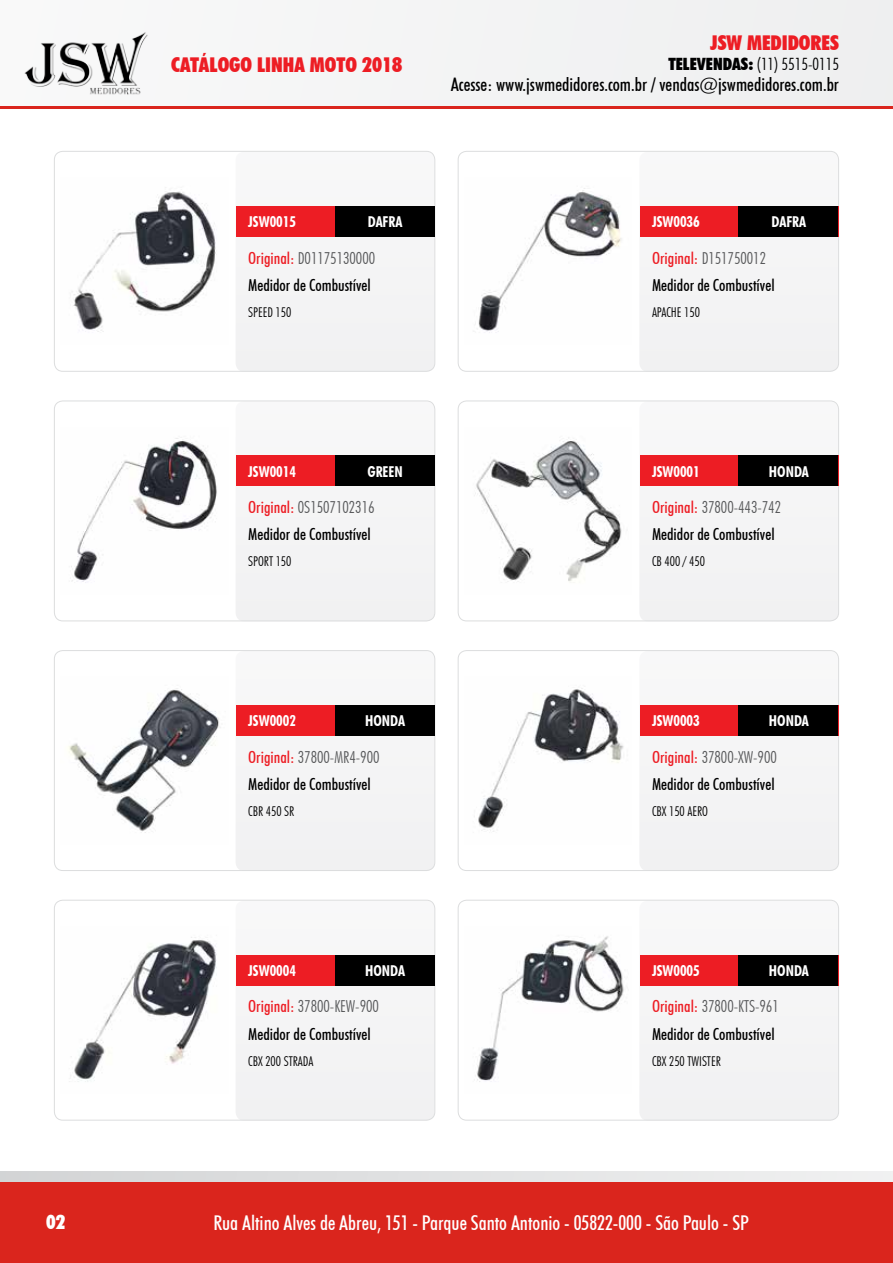
<style>
.page{position:relative;width:893px;height:1263px;background:#fff}
.page>*{position:absolute;margin:0;border:0;box-sizing:border-box;transform-origin:0 0}
.t1{font:500 condensed 20.4px "Futura BT";color:#fff}
.t2{font:900 condensed 20.4px "Futura BT";color:#ed1d24}
.t3{font:900 condensed 19.5px "Futura BT";color:#fff}
.t4{font:500 condensed 18.6px "Futura BT";color:#000}
.t5{font:300 condensed 16.95px "Futura BT";color:#000}
.t6{font:300 condensed 16.5px "Futura BT";color:#58595b}
.t7{font:500 condensed 16.5px "Futura BT";color:#000}
.t8{font:700 condensed 15px "Futura BT";color:#fff}
.t9{font:300 condensed 13.5px "Futura BT";color:#000}
.s1{font-weight:900}
.s2{font-weight:500;color:#ed1d24}
</style>
<div class="page">
<div style="left:0;top:0;width:893px;height:106px;background:#f3f3f4"></div>
<hr style="left:0;top:106px;width:893px;height:3px;background:#da251d">
<img style="left:24px;top:32px;width:124px;height:63px">
<div style="left:0;top:1172px;width:893px;height:91px;background:linear-gradient(to right,#d2d4d5,#f0f1f1)"></div>
<div style="left:0;top:1182px;width:893px;height:81px;background:#da251d"></div>
<div style="left:236px;top:152px;width:198px;height:220px;background:#f1f1f2;border-radius:9px"></div>
<div style="left:54px;top:151px;width:381px;height:221px;border:1px solid #dcddde;border-radius:9px"></div>
<div style="left:236px;top:206px;width:198px;height:31px;background:#ed1d24"></div>
<div style="left:335px;top:206px;width:99px;height:31px;background:#000"></div>
<img style="left:72px;top:187px;width:144px;height:145px">
<div style="left:639px;top:900px;width:199px;height:220px;background:#f1f1f2;border-radius:9px"></div>
<div style="left:458px;top:900px;width:381px;height:220px;border:1px solid #dcddde;border-radius:9px"></div>
<div style="left:640px;top:955px;width:198px;height:30px;background:#ed1d24"></div>
<div style="left:738px;top:955px;width:100px;height:30px;background:#000"></div>
<img style="left:474px;top:936px;width:150px;height:146px">
<div style="left:236px;top:401px;width:198px;height:220px;background:#f1f1f2;border-radius:9px"></div>
<div style="left:54px;top:401px;width:381px;height:220px;border:1px solid #dcddde;border-radius:9px"></div>
<div style="left:236px;top:455px;width:198px;height:31px;background:#ed1d24"></div>
<div style="left:335px;top:455px;width:99px;height:31px;background:#000"></div>
<img style="left:71px;top:438px;width:146px;height:145px">
<div style="left:639px;top:401px;width:199px;height:220px;background:#f1f1f2;border-radius:9px"></div>
<div style="left:458px;top:401px;width:381px;height:220px;border:1px solid #dcddde;border-radius:9px"></div>
<div style="left:640px;top:455px;width:198px;height:31px;background:#ed1d24"></div>
<div style="left:738px;top:455px;width:100px;height:31px;background:#000"></div>
<img style="left:474px;top:437px;width:148px;height:145px">
<div style="left:639px;top:651px;width:199px;height:220px;background:#f1f1f2;border-radius:9px"></div>
<div style="left:458px;top:650px;width:381px;height:221px;border:1px solid #dcddde;border-radius:9px"></div>
<div style="left:640px;top:705px;width:198px;height:31px;background:#ed1d24"></div>
<div style="left:738px;top:705px;width:100px;height:31px;background:#000"></div>
<img style="left:474px;top:688px;width:150px;height:144px">
<div style="left:639px;top:152px;width:199px;height:220px;background:#f1f1f2;border-radius:9px"></div>
<div style="left:458px;top:151px;width:381px;height:221px;border:1px solid #dcddde;border-radius:9px"></div>
<div style="left:640px;top:206px;width:198px;height:31px;background:#ed1d24"></div>
<div style="left:738px;top:206px;width:100px;height:31px;background:#000"></div>
<img style="left:473px;top:188px;width:149px;height:145px">
<div style="left:236px;top:651px;width:198px;height:220px;background:#f1f1f2;border-radius:9px"></div>
<div style="left:54px;top:650px;width:381px;height:221px;border:1px solid #dcddde;border-radius:9px"></div>
<div style="left:236px;top:705px;width:198px;height:31px;background:#ed1d24"></div>
<div style="left:335px;top:705px;width:99px;height:31px;background:#000"></div>
<img style="left:68px;top:688px;width:153px;height:145px">
<div style="left:236px;top:900px;width:198px;height:220px;background:#f1f1f2;border-radius:9px"></div>
<div style="left:54px;top:900px;width:381px;height:220px;border:1px solid #dcddde;border-radius:9px"></div>
<div style="left:236px;top:955px;width:198px;height:30px;background:#ed1d24"></div>
<div style="left:335px;top:955px;width:99px;height:30px;background:#000"></div>
<img style="left:69px;top:937px;width:148px;height:145px">
<p class="t2" style="left:171px;top:52px;width:232px">CATÁLOGO LINHA MOTO 2018</p>
<p class="t2" style="left:710px;top:31px;width:121px">JSW MEDIDORES</p>
<p class="t5" style="left:668px;top:54px;width:172px"><span class="s1">TELEVENDAS:</span> (11) 5515-0115</p>
<p class="t4" style="left:451px;top:73px;width:390px">Acesse: www.jswmedidores.com.br / vendas@jswmedidores.com.br</p>
<p class="t8" style="left:248px;top:212px;width:49px">JSW0015</p>
<p class="t8" style="left:368px;top:212px;width:36px">DAFRA</p>
<p class="t8" style="left:652px;top:212px;width:49px">JSW0036</p>
<p class="t8" style="left:772px;top:212px;width:36px">DAFRA</p>
<p class="t6" style="left:248px;top:248px;width:128px"><span class="s2">Original:</span> D01175130000</p>
<p class="t6" style="left:652px;top:248px;width:116px"><span class="s2">Original:</span> D151750012</p>
<p class="t7" style="left:248px;top:275px;width:124px">Medidor de Combustível</p>
<p class="t7" style="left:652px;top:275px;width:124px">Medidor de Combustível</p>
<p class="t9" style="left:248px;top:304px;width:45px">SPEED 150</p>
<p class="t9" style="left:652px;top:304px;width:50px">APACHE 150</p>
<p class="t8" style="left:248px;top:462px;width:49px">JSW0014</p>
<p class="t8" style="left:367px;top:462px;width:37px">GREEN</p>
<p class="t8" style="left:652px;top:462px;width:49px">JSW0001</p>
<p class="t8" style="left:769px;top:462px;width:41px">HONDA</p>
<p class="t6" style="left:248px;top:497px;width:128px"><span class="s2">Original:</span> 0S1507102316</p>
<p class="t6" style="left:652px;top:497px;width:131px"><span class="s2">Original:</span> 37800-443-742</p>
<p class="t7" style="left:248px;top:524px;width:124px">Medidor de Combustível</p>
<p class="t7" style="left:652px;top:524px;width:124px">Medidor de Combustível</p>
<p class="t9" style="left:248px;top:553px;width:45px">SPORT 150</p>
<p class="t9" style="left:652px;top:553px;width:55px">CB 400 / 450</p>
<p class="t8" style="left:248px;top:712px;width:49px">JSW0002</p>
<p class="t8" style="left:365px;top:712px;width:41px">HONDA</p>
<p class="t8" style="left:652px;top:712px;width:49px">JSW0003</p>
<p class="t8" style="left:769px;top:712px;width:41px">HONDA</p>
<p class="t6" style="left:248px;top:747px;width:133px"><span class="s2">Original:</span> 37800-MR4-900</p>
<p class="t6" style="left:652px;top:747px;width:126px"><span class="s2">Original:</span> 37800-XW-900</p>
<p class="t7" style="left:248px;top:774px;width:124px">Medidor de Combustível</p>
<p class="t7" style="left:652px;top:774px;width:124px">Medidor de Combustível</p>
<p class="t9" style="left:248px;top:803px;width:48px">CBR 450 SR</p>
<p class="t9" style="left:652px;top:803px;width:58px">CBX 150 AERO</p>
<p class="t8" style="left:248px;top:961px;width:49px">JSW0004</p>
<p class="t8" style="left:365px;top:961px;width:41px">HONDA</p>
<p class="t8" style="left:652px;top:961px;width:49px">JSW0005</p>
<p class="t8" style="left:769px;top:961px;width:41px">HONDA</p>
<p class="t6" style="left:248px;top:996px;width:132px"><span class="s2">Original:</span> 37800-KEW-900</p>
<p class="t6" style="left:652px;top:996px;width:128px"><span class="s2">Original:</span> 37800-KTS-961</p>
<p class="t7" style="left:248px;top:1024px;width:124px">Medidor de Combustível</p>
<p class="t7" style="left:652px;top:1024px;width:124px">Medidor de Combustível</p>
<p class="t9" style="left:248px;top:1053px;width:67px">CBX 200 STRADA</p>
<p class="t9" style="left:652px;top:1053px;width:70px">CBX 250 TWISTER</p>
<p class="t3" style="left:46px;top:1210px;width:21px">02</p>
<p class="t1" style="left:214px;top:1210px;width:537px">Rua Altino Alves de Abreu, 151 - Parque Santo Antonio - 05822-000 - São Paulo - SP</p>
</div>
